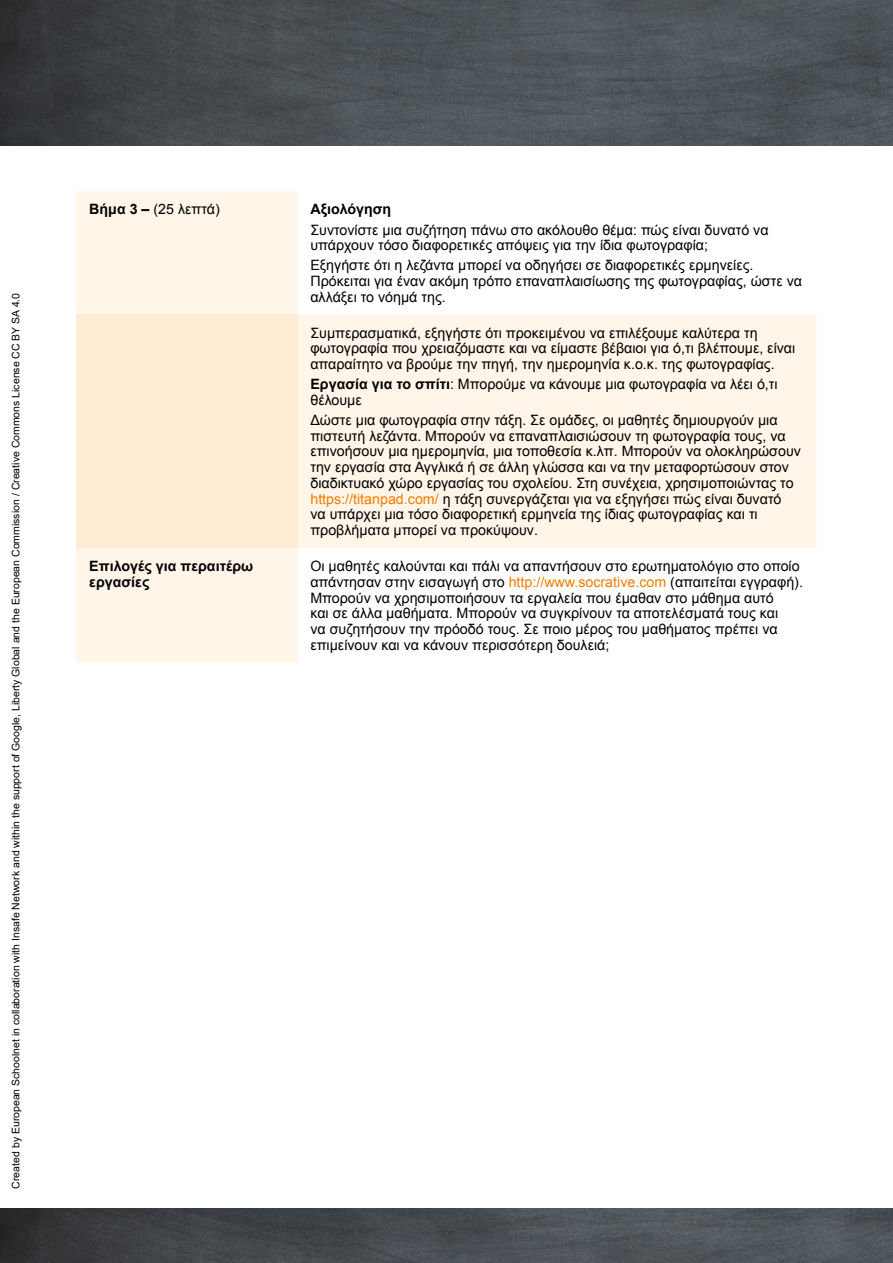
<style>
.page{position:relative;width:893px;height:1263px;background:#fff}
.page>*{position:absolute;margin:0;border:0;box-sizing:border-box;transform-origin:0 0}
.t1{font:14.25px/15.8px "Arial";color:#000}
.t2{font:700 14.25px/15.8px "Arial";color:#000}
.t3{font:10.5px "Arial";color:#000}
.s1{font-weight:700}
.s2{color:#ef7d00}
</style>
<div class="page">
<img style="left:0;top:1209px;width:893px;height:54px">
<img style="left:0;top:0;width:893px;height:146px">
<svg style="left:77px;top:191px;width:739px;height:472px;fill:#fff5e9"></svg>
<div style="left:77px;top:314px;width:221px;height:234px;background:#feebd3"></div>
<p class="t3" style="left:9px;top:1188px;width:897px;rotate:-90deg">Created by European Schoolnet in collaboration with Insafe Network and within the support of Google, Liberty Global and the European Commission / Creative Commons License CC BY SA 4.0</p>
<p class="t1" style="left:89px;top:202px;width:132px"><span class="s1">Βήμα 3 –</span> (25 λεπτά)</p>
<p class="t1" style="left:310px;top:200px;width:460px;line-height:20px"><span class="s1">Αξιολόγηση<br></span>Συντονίστε μια συζήτηση πάνω στο ακόλουθο θέμα: πώς είναι δυνατό να</p>
<p class="t1" style="left:310px;top:235px;width:445px;line-height:20px">υπάρχουν τόσο διαφορετικές απόψεις για την ίδια φωτογραφία;<br>Εξηγήστε ότι η λεζάντα μπορεί να οδηγήσει σε διαφορετικές ερμηνείες.</p>
<p class="t1" style="left:310px;top:273px;width:493px">Πρόκειται για έναν ακόμη τρόπο επαναπλαισίωσης της φωτογραφίας, ώστε να αλλάξει το νόημά της.</p>
<p class="t1" style="left:310px;top:325px;width:486px">Συμπερασματικά, εξηγήστε ότι προκειμένου να επιλέξουμε καλύτερα τη φωτογραφία που χρειαζόμαστε και να είμαστε βέβαιοι για ό,τι βλέπουμε, είναι απαραίτητο να βρούμε την πηγή, την ημερομηνία κ.ο.κ. της φωτογραφίας.</p>
<p class="t1" style="left:310px;top:376px;width:469px"><span class="s1">Εργασία για το σπίτι</span>: Μπορούμε να κάνουμε μια φωτογραφία να λέει ό,τι θέλουμε</p>
<p class="t1" style="left:310px;top:412px;width:492px">Δώστε μια φωτογραφία στην τάξη. Σε ομάδες, οι μαθητές δημιουργούν μια πιστευτή λεζάντα. Μπορούν να επαναπλαισιώσουν τη φωτογραφία τους, να επινοήσουν μια ημερομηνία, μια τοποθεσία κ.λπ. Μπορούν να ολοκληρώσουν την εργασία στα Αγγλικά ή σε άλλη γλώσσα και να την μεταφορτώσουν στον διαδικτυακό χώρο εργασίας του σχολείου. Στη συνέχεια, χρησιμοποιώντας το <span class="s2">https://titanpad.com/</span> η τάξη συνεργάζεται για να εξηγήσει πώς είναι δυνατό<br>να υπάρχει μια τόσο διαφορετική ερμηνεία της ίδιας φωτογραφίας και τι προβλήματα μπορεί να προκύψουν.</p>
<p class="t2" style="left:89px;top:559px;width:166px">Επιλογές για περαιτέρω εργασίες</p>
<p class="t1" style="left:310px;top:558px;width:494px">Οι μαθητές καλούνται και πάλι να απαντήσουν στο ερωτηματολόγιο στο οποίο απάντησαν στην εισαγωγή στο <span class="s2">http://www.socrative.com</span> (απαιτείται εγγραφή).<br>Μπορούν να χρησιμοποιήσουν τα εργαλεία που έμαθαν στο μάθημα αυτό<br>και σε άλλα μαθήματα. Μπορούν να συγκρίνουν τα αποτελέσματά τους και<br>να συζητήσουν την πρόοδό τους. Σε ποιο μέρος του μαθήματος πρέπει να επιμείνουν και να κάνουν περισσότερη δουλειά;</p>
</div>
